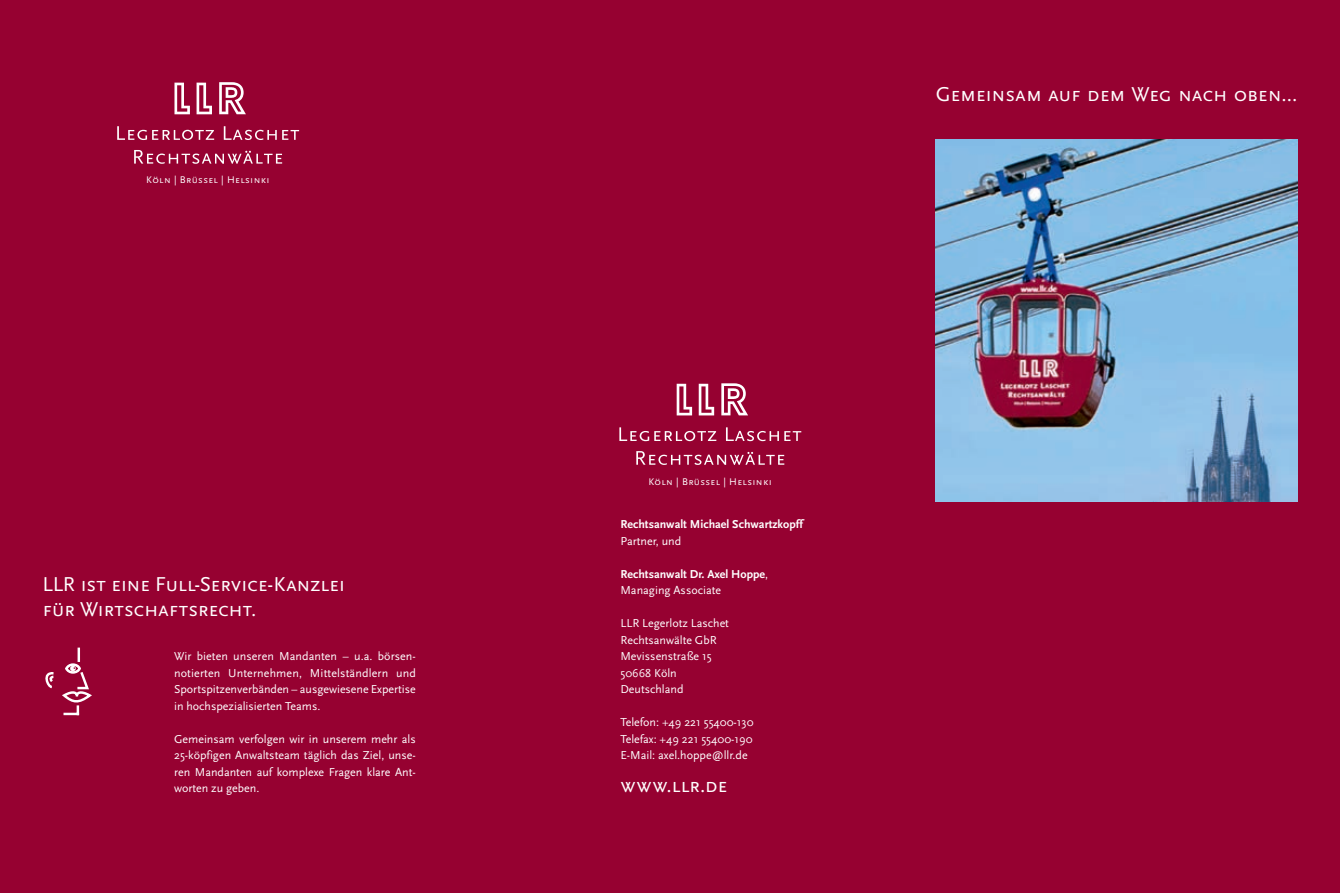
<style>
.page{position:relative;width:1340px;height:893px;background:#fff}
.page>*{position:absolute;margin:0;border:0;box-sizing:border-box;transform-origin:0 0}
.t1{font:21px/25.5px "Scala Sans Caps";letter-spacing:-.015em;color:#fff}
.t2{font:12px/16.5px "Scala Sans";color:#fff;text-align:justify}
.t3{font:700 12px/16.5px "Scala Sans";color:#fff}
.t4{font:10.05px "Scala Sans Caps";letter-spacing:.035em;color:#fff}
.s1{font-weight:400}
</style>
<div class="page">
<div style="left:0;top:0;width:1339px;height:893px;background:#960131"></div>
<svg style="left:619px;top:427px;width:97px;height:14px"></svg>
<svg style="left:726px;top:427px;width:75px;height:14px"></svg>
<svg style="left:636px;top:451px;width:148px;height:14px"></svg>
<svg style="left:676px;top:384px;width:38px;height:31px"></svg>
<svg style="left:721px;top:383px;width:27px;height:32px"></svg>
<img style="left:935px;top:140px;width:362px;height:361px">
<svg style="left:117px;top:126px;width:97px;height:14px"></svg>
<svg style="left:224px;top:126px;width:75px;height:14px"></svg>
<svg style="left:134px;top:150px;width:148px;height:14px"></svg>
<svg style="left:174px;top:83px;width:38px;height:31px"></svg>
<svg style="left:219px;top:82px;width:27px;height:32px"></svg>
<svg style="left:45px;top:648px;width:47px;height:67px"></svg>
<p class="t4" style="left:146px;top:175px;width:125px">Köln | Brüssel | Helsinki</p>
<h1 class="t1" style="left:43px;top:571px;width:304px">LLR ist eine Full-Service-Kanzlei für Wirtschaftsrecht.</h1>
<p class="t2" style="left:174px;top:648px;width:243px">Wir bieten unseren Mandanten – u.a. börsen&shy;notierten Unternehmen, Mittelständlern und Sportspitzenverbänden – ausgewiesene Expertise in hochspezialisierten Teams.</p>
<p class="t2" style="left:174px;top:731px;width:243px">Gemeinsam verfolgen wir in unserem mehr als 25-köpfigen Anwaltsteam täglich das Ziel, unse&shy;ren Mandanten auf komplexe Fragen klare Ant&shy;worten zu geben.</p>
<h1 class="t1" style="left:935px;top:82px;width:363px">Gemeinsam auf dem Weg nach oben...</h1>
<p class="t4" style="left:648px;top:476px;width:125px">Köln | Brüssel | Helsinki</p>
<p class="t3" style="left:620px;top:516px;width:184px">Rechtsanwalt Michael Schwartzkopff</p>
<p class="t2" style="left:620px;top:533px;width:62px">Partner, und</p>
<p class="t3" style="left:620px;top:566px;width:149px">Rechtsanwalt Dr. Axel Hoppe<span class="s1">,<br>Managing Associate</span></p>
<p class="t2" style="left:620px;top:615px;width:110px;text-align:left">LLR Legerlotz Laschet<br>Rechtsanwälte GbR<br>Mevissenstraße 15<br>50668 Köln<br>Deutschland</p>
<p class="t2" style="left:620px;top:714px;width:135px">Telefon: +49 221 55400-130<br>Telefax: +49 221 55400-190<br>E-Mail: axel.hoppe@llr.de</p>
<h1 class="t1" style="left:620px;top:773px;width:109px">www.llr.de</h1>
</div>
